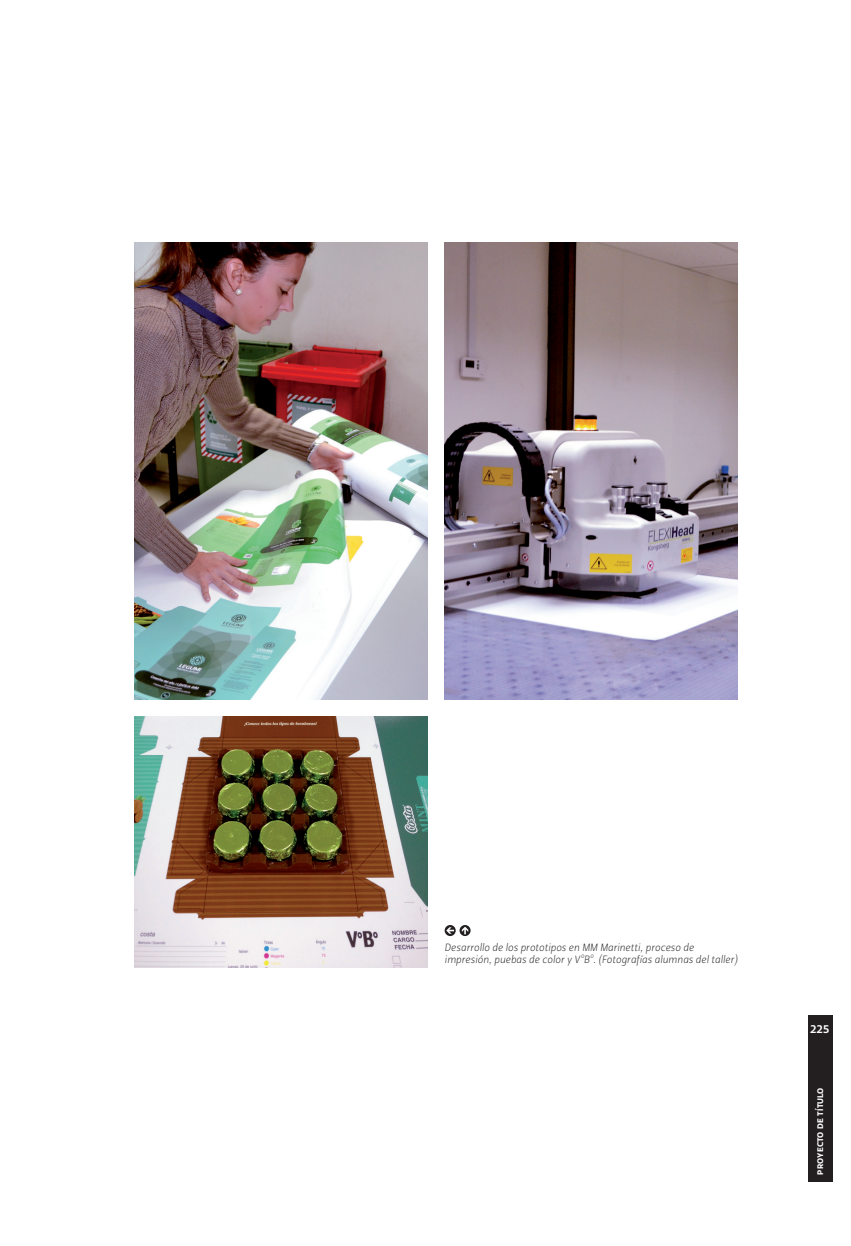
<style>
.page{position:relative;width:851px;height:1246px;background:#fff}
.page>*{position:absolute;margin:0;border:0;box-sizing:border-box;transform-origin:0 0}
.t1{font:12px "Leitura Sans Grot 3";color:#fff}
.t2{font:10.5px/12.6px "Leitura Sans Italic 1";color:#231f20}
.t3{font:10.5px "Leitura Sans Grot 3";letter-spacing:.01em;color:#fff}
</style>
<div class="page">
<div style="left:807px;top:1015px;width:25px;height:167px;background:#231f20"></div>
<img style="left:444px;top:243px;width:293px;height:457px">
<img style="left:134px;top:717px;width:293px;height:250px">
<img style="left:134px;top:243px;width:293px;height:457px">
<svg style="left:444px;top:925px;width:26px;height:11px"></svg>
<p class="t2" style="left:444px;top:941px;width:294px">Desarrollo de los prototipos en MM Marinetti, proceso de impresión, puebas de color y VºBº. (Fotografías alumnas del taller)</p>
<p class="t1" style="left:810px;top:1022px;width:21px">225</p>
<p class="t3" style="left:813px;top:1174px;width:88px;rotate:-90deg">proyecto de título</p>
</div>
